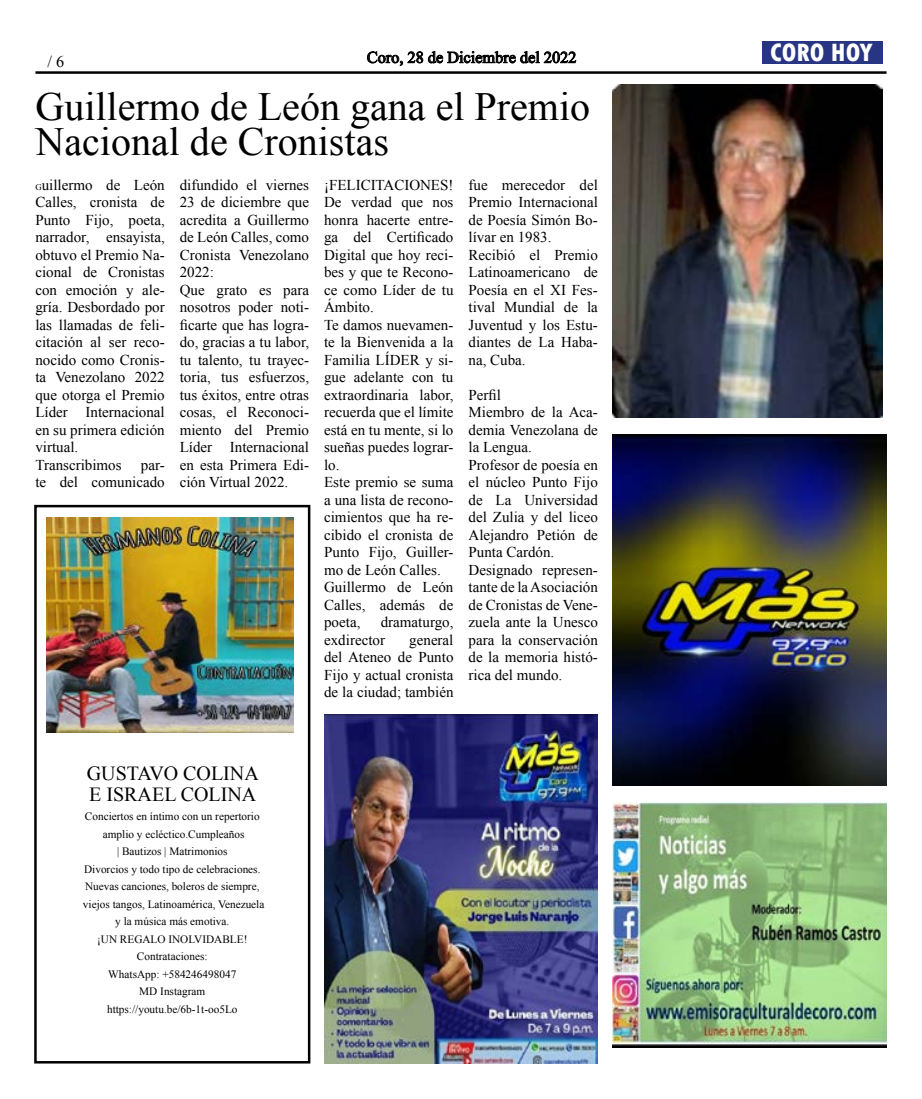
<style>
.page{position:relative;width:922px;height:1099px;background:#fff}
.page>*{position:absolute;margin:0;border:0;box-sizing:border-box;transform-origin:0 0}
.t1{font:40px "Times New Roman";color:#000}
.t2{font:800 condensed 26.25px "Tw Cen";color:#fff}
.t3{font:20px "Times New Roman";color:#000}
.t4{font:16.25px "Times New Roman";color:#000}
.t5{font:15px/17.5px "Times New Roman";color:#000;text-align:justify}
.t6{font:11.25px "Times New Roman";color:#000}
.s1{font-size:8.75px}
</style>
<div class="page">
<div style="left:762px;top:41px;width:120px;height:23px;background:#283583"></div>
<svg style="left:367px;top:51px;width:209px;height:15px"></svg>
<hr style="left:35px;top:71px;width:851px;height:3px;background:#000">
<img style="left:324px;top:715px;width:273px;height:348px">
<img style="left:612px;top:802px;width:274px;height:245px">
<img style="left:47px;top:517px;width:246px;height:215px">
<svg style="left:41px;top:71px;width:29px;height:3px"></svg>
<img style="left:612px;top:85px;width:270px;height:332px">
<img style="left:612px;top:435px;width:274px;height:350px">
<div style="left:34px;top:505px;width:276px;height:558px;border:2px solid #000"></div>
<p class="t4" style="left:367px;top:46px;width:211px">Coro, 28 de Diciembre del 2022</p>
<p class="t2" style="left:770px;top:37px;width:104px">CORO HOY</p>
<p class="t4" style="left:48px;top:51px;width:18px">/ 6</p>
<p class="t1" style="left:35px;top:79px;width:556px">Guillermo de León gana el Premio</p>
<p class="t1" style="left:35px;top:114px;width:355px">Nacional de Cronistas</p>
<p class="t5" style="left:35px;top:176px;width:131px"><span class="s1">G</span>uillermo de León Calles, cronista de Punto Fijo, poeta, narrador, ensayista, obtuvo el Premio Na&shy;cional de Cronistas con emoción y ale&shy;gría. Desbordado por las llamadas de feli&shy;citación al ser reco&shy;nocido como Cronis&shy;ta Venezolano 2022 que otorga el Premio Líder Internacional en su primera edición virtual.</p>
<p class="t5" style="left:35px;top:456px;width:88px">Transcribimos</p>
<p class="t5" style="left:180px;top:176px;width:131px">difundido el viernes 23 de diciembre que acredita a Guillermo de León Calles, como Cronista Venezolano 2022:</p>
<p class="t5" style="left:180px;top:281px;width:131px">Que grato es para nosotros poder noti&shy;ficarte que has logra&shy;do, gracias a tu labor, tu talento, tu trayec&shy;toria, tus esfuerzos, tus éxitos, entre otras cosas, el Reconoci&shy;miento del Premio Líder Internacional en esta Primera Edi&shy;ción Virtual 2022.</p>
<p class="t5" style="left:468px;top:176px;width:131px">fue merecedor del Premio Internacional de Poesía Simón Bo&shy;lívar en 1983.</p>
<p class="t5" style="left:468px;top:246px;width:131px">Recibió el Premio Latinoamericano de Poesía en el XI Fes&shy;tival Mundial de la Juventud y los Estu&shy;diantes de La Haba&shy;na, Cuba.</p>
<p class="t5" style="left:468px;top:386px;width:34px">Perfil</p>
<p class="t5" style="left:468px;top:403px;width:131px">Miembro de la Aca&shy;demia Venezolana de la Lengua.</p>
<p class="t5" style="left:468px;top:456px;width:131px">Profesor de poesía en el núcleo Punto Fijo de La Universidad del Zulia y del liceo Alejandro Petión de Punta Cardón.</p>
<p class="t5" style="left:468px;top:561px;width:131px">Designado represen&shy;tante de la Asociación de Cronistas de Vene&shy;zuela ante la Unesco para la conservación de la memoria histó&shy;rica del mundo.</p>
<p class="t5" style="left:324px;top:176px;width:131px">¡FELICITACIONES!</p>
<p class="t5" style="left:324px;top:193px;width:131px">De verdad que nos honra hacerte entre&shy;ga del Certificado Digital que hoy reci&shy;bes y que te Recono&shy;ce como Líder de tu Ámbito.</p>
<p class="t5" style="left:324px;top:316px;width:131px">Te damos nuevamen&shy;te la Bienvenida a la Familia LÍDER y si&shy;gue adelante con tu extraordinaria labor, recuerda que el límite está en tu mente, si lo sueñas puedes lograr&shy;lo.</p>
<p class="t5" style="left:324px;top:473px;width:131px">Este premio se suma a una lista de recono&shy;cimientos que ha re&shy;cibido el cronista de Punto Fijo, Guiller&shy;mo de León Calles.</p>
<p class="t5" style="left:324px;top:578px;width:131px">Guillermo de León Calles, además de poeta,</p>
<p class="t5" style="left:35px;top:456px;width:131px;text-align:right">par-<br>te del comunicado</p>
<p class="t5" style="left:324px;top:613px;width:131px;text-indent:57px">dramaturgo, exdirector</p>
<p class="t5" style="left:324px;top:631px;width:131px;text-indent:85px">general del Ateneo de Punto Fijo y actual cronista de la ciudad; también</p>
<p class="t3" style="left:87px;top:760px;width:173px">GUSTAVO COLINA</p>
<p class="t3" style="left:89px;top:781px;width:169px">E ISRAEL COLINA</p>
<p class="t6" style="left:85px;top:808px;width:176px">Conciertos en íntimo con un repertorio</p>
<p class="t6" style="left:103px;top:826px;width:143px">amplio y ecléctico.Cumpleaños</p>
<p class="t6" style="left:117px;top:843px;width:112px">| Bautizos | Matrimonios</p>
<p class="t6" style="left:84px;top:861px;width:178px">Divorcios y todo tipo de celebraciones.</p>
<p class="t6" style="left:85px;top:878px;width:176px">Nuevas canciones, boleros de siempre,</p>
<p class="t6" style="left:83px;top:896px;width:183px">viejos tangos, Latinoamérica, Venezuela</p>
<p class="t6" style="left:115px;top:913px;width:116px">y la música más emotiva.</p>
<p class="t6" style="left:97px;top:931px;width:152px">¡UN REGALO INOLVIDABLE!</p>
<p class="t6" style="left:137px;top:948px;width:72px">Contrataciones:</p>
<p class="t6" style="left:108px;top:966px;width:129px">WhatsApp: +584246498047</p>
<p class="t6" style="left:139px;top:983px;width:67px">MD Instagram</p>
<p class="t6" style="left:107px;top:1001px;width:132px">https://youtu.be/6b-1t-oo5Lo</p>
</div>
